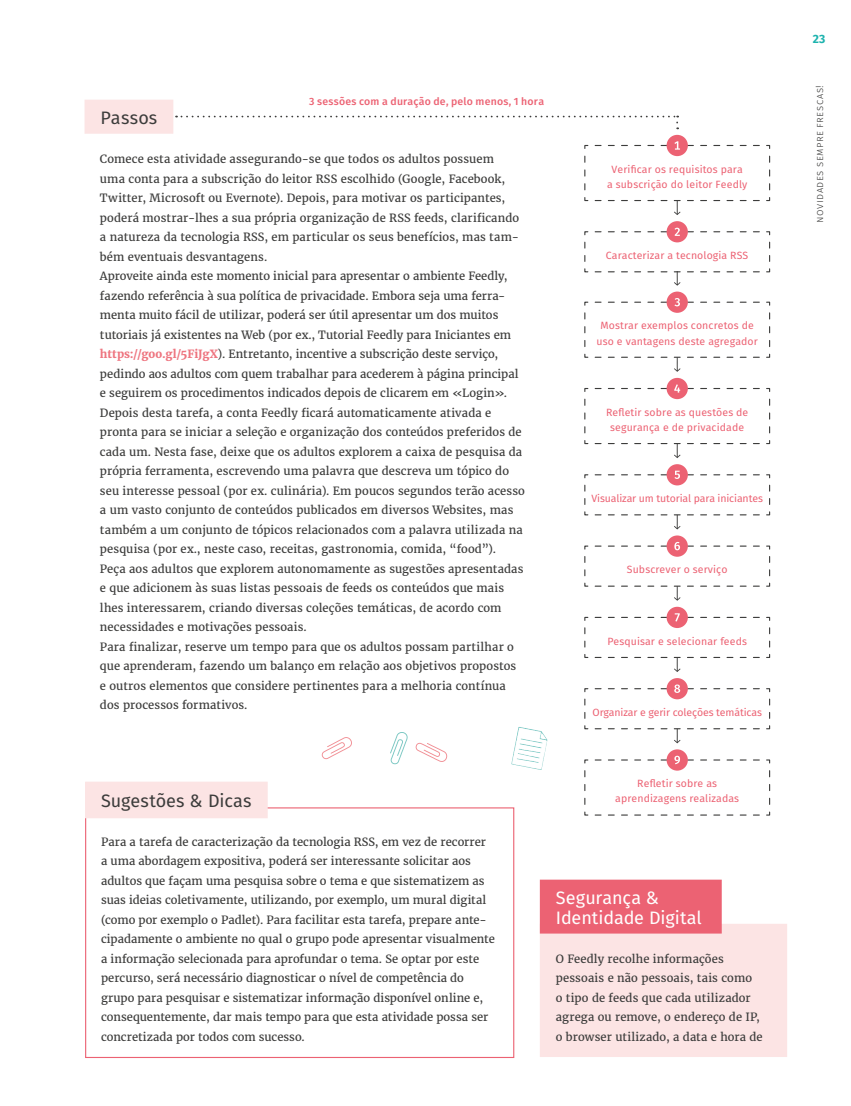
<style>
.page{position:relative;width:851px;height:1106px;background:#fff}
.page>*{position:absolute;margin:0;border:0;box-sizing:border-box;transform-origin:0 0}
.t1{font:18px/19.5px "Fira Sans";letter-spacing:-.01em;color:#fff}
.t2{font:18px "Fira Sans";color:#3c3c3b}
.t3{font:700 12px "Fira Sans";color:#1db3ae}
.t4{font:11.25px/19.5px "Merriweather";letter-spacing:.005em;color:#3c3c3b}
.t5{font:10.5px/15px "Fira Sans";letter-spacing:.01em;color:#ec6273;text-align:center}
.t6{font:10.5px "Fira Sans";letter-spacing:-.01em;color:#ec6273}
.t7{font:500 10.5px "Fira Sans";letter-spacing:.02em;color:#ec6273}
.t8{font:300 10.5px "Fira Sans";letter-spacing:.045em;color:#3c3c3b}
.s1{font-weight:700;color:#ee7580}
</style>
<div class="page">
<div style="left:85px;top:807px;width:429px;height:251px;border:1px solid #ec6273"></div>
<div style="left:540px;top:924px;width:246px;height:132px;background:#fce4e4"></div>
<div style="left:539px;top:923px;width:248px;height:134px;border:1px solid #fce4e4"></div>
<div style="left:86px;top:782px;width:181px;height:35px;background:#fce4e4"></div>
<div style="left:85px;top:781px;width:183px;height:37px;border:1px solid #fce4e4"></div>
<div style="left:85px;top:100px;width:88px;height:33px;background:#fce4e4"></div>
<div style="left:84px;top:100px;width:89px;height:34px;border:1px solid #fce4e4"></div>
<div style="left:540px;top:880px;width:181px;height:53px;background:#ec6273"></div>
<div style="left:539px;top:879px;width:182px;height:54px;border:1px solid #ec6273"></div>
<svg style="left:584px;top:144px;width:5px;height:46px"></svg>
<svg style="left:766px;top:156px;width:4px;height:46px"></svg>
<svg style="left:584px;top:231px;width:5px;height:30px"></svg>
<svg style="left:766px;top:242px;width:4px;height:31px"></svg>
<svg style="left:584px;top:301px;width:5px;height:45px"></svg>
<svg style="left:766px;top:313px;width:4px;height:45px"></svg>
<svg style="left:584px;top:388px;width:5px;height:45px"></svg>
<svg style="left:766px;top:399px;width:4px;height:45px"></svg>
<svg style="left:584px;top:474px;width:5px;height:30px"></svg>
<svg style="left:766px;top:485px;width:4px;height:31px"></svg>
<svg style="left:584px;top:545px;width:5px;height:31px"></svg>
<svg style="left:766px;top:556px;width:4px;height:31px"></svg>
<div style="left:666px;top:535px;width:21px;height:22px;background:#ec6273;border-radius:50%"></div>
<svg style="left:584px;top:197px;width:175px;height:18px"></svg>
<div style="left:666px;top:135px;width:21px;height:21px;background:#ec6273;border-radius:50%"></div>
<svg style="left:595px;top:141px;width:175px;height:9px"></svg>
<svg style="left:584px;top:353px;width:175px;height:19px"></svg>
<div style="left:666px;top:291px;width:21px;height:22px;background:#ec6273;border-radius:50%"></div>
<svg style="left:595px;top:298px;width:175px;height:8px"></svg>
<svg style="left:584px;top:440px;width:175px;height:18px"></svg>
<div style="left:666px;top:378px;width:21px;height:21px;background:#ec6273;border-radius:50%"></div>
<svg style="left:595px;top:384px;width:175px;height:8px"></svg>
<svg style="left:584px;top:511px;width:175px;height:18px"></svg>
<div style="left:666px;top:464px;width:21px;height:21px;background:#ec6273;border-radius:50%"></div>
<svg style="left:595px;top:470px;width:175px;height:9px"></svg>
<svg style="left:595px;top:542px;width:175px;height:8px"></svg>
<svg style="left:584px;top:616px;width:5px;height:31px"></svg>
<svg style="left:766px;top:628px;width:4px;height:30px"></svg>
<svg style="left:584px;top:688px;width:5px;height:30px"></svg>
<svg style="left:766px;top:699px;width:4px;height:31px"></svg>
<svg style="left:584px;top:811px;width:175px;height:5px"></svg>
<svg style="left:584px;top:759px;width:5px;height:45px"></svg>
<svg style="left:766px;top:770px;width:4px;height:46px"></svg>
<div style="left:666px;top:749px;width:21px;height:21px;background:#ec6273;border-radius:50%"></div>
<svg style="left:584px;top:582px;width:175px;height:19px"></svg>
<svg style="left:584px;top:654px;width:175px;height:18px"></svg>
<div style="left:666px;top:607px;width:21px;height:21px;background:#ec6273;border-radius:50%"></div>
<svg style="left:584px;top:725px;width:175px;height:18px"></svg>
<div style="left:666px;top:678px;width:21px;height:21px;background:#ec6273;border-radius:50%"></div>
<svg style="left:584px;top:268px;width:175px;height:18px"></svg>
<div style="left:666px;top:221px;width:21px;height:21px;background:#ec6273;border-radius:50%"></div>
<svg style="left:595px;top:228px;width:175px;height:8px"></svg>
<svg style="left:595px;top:613px;width:175px;height:8px"></svg>
<svg style="left:595px;top:684px;width:175px;height:9px"></svg>
<svg style="left:595px;top:755px;width:175px;height:9px"></svg>
<svg style="left:176px;top:116px;width:502px;height:13px"></svg>
<img style="left:511px;top:727px;width:33px;height:43px">
<svg style="left:390px;top:732px;width:17px;height:32px"></svg>
<svg style="left:415px;top:742px;width:32px;height:20px"></svg>
<svg style="left:322px;top:737px;width:30px;height:22px"></svg>
<h1 class="t2" style="left:100px;top:104px;width:58px">Passos</h1>
<p class="t7" style="left:309px;top:92px;width:236px">3 sessões com a duração de, pelo menos, 1 hora</p>
<p class="t4" style="left:100px;top:149px;width:426px">Comece esta atividade assegurando-se que todos os adultos possuem<br>uma conta para a subscrição do leitor RSS escolhido (Google, Facebook, Twitter, Microsoft ou Evernote). Depois, para motivar os participantes, poderá mostrar-lhes a sua própria organização de RSS feeds, clarificando a natureza da tecnologia RSS, em particular os seus benefícios, mas tam&shy;bém eventuais desvantagens.<br>Aproveite ainda este momento inicial para apresentar o ambiente Feedly, fazendo referência à sua política de privacidade. Embora seja uma ferra&shy;menta muito fácil de utilizar, poderá ser útil apresentar um dos muitos tutoriais já existentes na Web (por ex., Tutorial Feedly para Iniciantes em <span class="s1">https://goo.gl/5FiJgX</span>). Entretanto, incentive a subscrição deste serviço, pedindo aos adultos com quem trabalhar para acederem à página principal e seguirem os procedimentos indicados depois de clicarem em «Login».<br>Depois desta tarefa, a conta Feedly ficará automaticamente ativada e pronta para se iniciar a seleção e organização dos conteúdos preferidos de cada um. Nesta fase, deixe que os adultos explorem a caixa de pesquisa da própria ferramenta, escrevendo uma palavra que descreva um tópico do seu interesse pessoal (por ex. culinária). Em poucos segundos terão acesso a um vasto conjunto de conteúdos publicados em diversos Websites, mas também a um conjunto de tópicos relacionados com a palavra utilizada na pesquisa (por ex., neste caso, receitas, gastronomia, comida, “food”).<br>Peça aos adultos que explorem autonomamente as sugestões apresentadas e que adicionem às suas listas pessoais de feeds os conteúdos que mais lhes interessarem, criando diversas coleções temáticas, de acordo com necessidades e motivações pessoais.<br>Para finalizar, reserve um tempo para que os adultos possam partilhar o que aprenderam, fazendo um balanço em relação aos objetivos propostos e outros elementos que considere pertinentes para a melhoria contínua dos processos formativos.</p>
<p class="t5" style="left:607px;top:161px;width:142px">Verificar os requisitos para<br>a subscrição do leitor Feedly</p>
<p class="t5" style="left:605px;top:248px;width:144px">Caracterizar a tecnologia RSS</p>
<p class="t5" style="left:596px;top:318px;width:163px">Mostrar exemplos concretos de uso e vantagens deste agregador</p>
<p class="t5" style="left:606px;top:404px;width:144px">Refletir sobre as questões de segurança e de privacidade</p>
<p class="t6" style="left:591px;top:490px;width:173px">Visualizar um tutorial para iniciantes</p>
<p class="t5" style="left:626px;top:562px;width:102px">Subscrever o serviço</p>
<p class="t5" style="left:607px;top:633px;width:141px">Pesquisar e selecionar feeds</p>
<p class="t6" style="left:592px;top:704px;width:171px">Organizar e gerir coleções temáticas</p>
<h1 class="t2" style="left:101px;top:787px;width:152px">Sugestões &amp; Dicas</h1>
<p class="t4" style="left:101px;top:832px;width:395px">Para a tarefa de caracterização da tecnologia RSS, em vez de recorrer a uma abordagem expositiva, poderá ser interessante solicitar aos adultos que façam uma pesquisa sobre o tema e que sistematizem as suas ideias coletivamente, utilizando, por exemplo, um mural digital (como por exemplo o Padlet). Para facilitar esta tarefa, prepare ante&shy;cipadamente o ambiente no qual o grupo pode apresentar visualmente a informação selecionada para aprofundar o tema. Se optar por este percurso, será necessário diagnosticar o nível de competência do grupo para pesquisar e sistematizar informação disponível online e, consequentemente, dar mais tempo para que esta atividade possa ser concretizada por todos com sucesso.</p>
<p class="t5" style="left:615px;top:776px;width:125px">Refletir sobre as aprendizagens realizadas</p>
<h1 class="t1" style="left:555px;top:888px;width:147px">Segurança &amp;<br>Identidade Digital</h1>
<p class="t4" style="left:555px;top:949px;width:208px">O Feedly recolhe informações pessoais e não pessoais, tais como<br>o tipo de feeds que cada utilizador agrega ou remove, o endereço de IP, o browser utilizado, a data e hora de</p>
<p class="t3" style="left:812px;top:29px;width:14px">23</p>
<p class="t8" style="left:812px;top:223px;width:139px;rotate:-90deg">N ovidades sempre frescas!</p>
</div>
